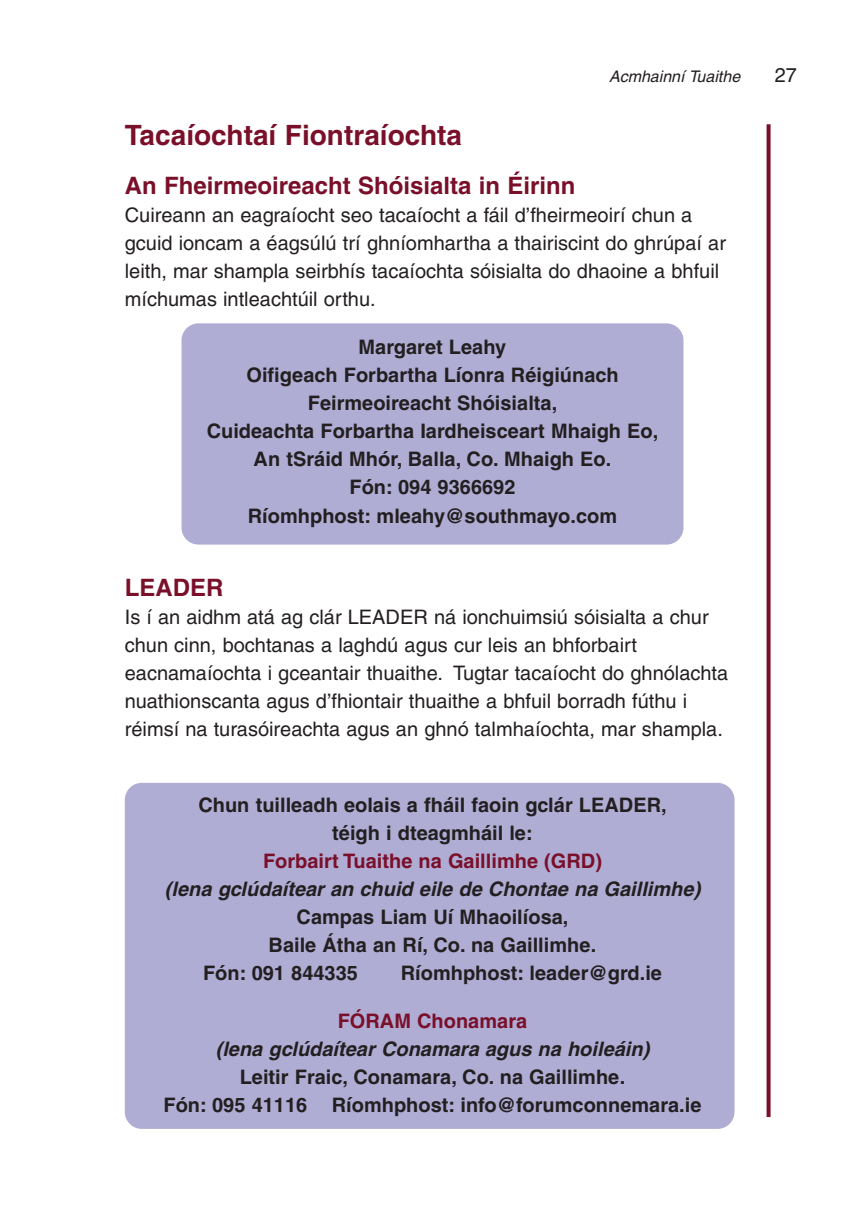
<style>
.page{position:relative;width:865px;height:1214px;background:#fff}
.page>*{position:absolute;margin:0;border:0;box-sizing:border-box;transform-origin:0 0}
.t1{font:700 28px "Helvetica";color:#7a0f2a}
.t2{font:700 24px "Helvetica";color:#7a0f2a}
.t3{font:700 20px/28px "Helvetica";color:#231f20;text-align:center}
.t4{font:20px/28px "Helvetica";color:#231f20}
.t5{font:italic 700 20px "Helvetica";color:#231f20}
.t6{font:700 20px "Helvetica";color:#7a0f2a}
.t7{font:italic 16px "Helvetica";color:#231f20}
.s1{color:#7a0f2a}
.s2{font-style:italic}
</style>
<div class="page">
<div style="left:125px;top:782px;width:609px;height:346px;background:#b0add5;border-radius:17px"></div>
<div style="left:181px;top:323px;width:502px;height:221px;background:#b0add5;border-radius:17px"></div>
<svg style="left:766px;top:124px;width:4px;height:992px;background:#8c3148"></svg>
<p class="t7" style="left:609px;top:67px;width:133px">Acmhainní Tuaithe</p>
<p class="t4" style="left:774px;top:61px;width:24px">27</p>
<p class="t1" style="left:125px;top:118px;width:339px">Tacaíochtaí Fiontraíochta</p>
<p class="t2" style="left:125px;top:171px;width:452px">An Fheirmeoireacht Shóisialta in Éirinn</p>
<p class="t4" style="left:125px;top:201px;width:602px">Cuireann an eagraíocht seo tacaíocht a fáil d’fheirmeoirí chun a gcuid ioncam a éagsúlú trí ghníomhartha a thairiscint do ghrúpaí ar leith, mar shampla seirbhís tacaíochta sóisialta do dhaoine a bhfuil míchumas intleachtúil orthu.</p>
<p class="t3" style="left:207px;top:333px;width:453px">Margaret Leahy<br>Oifigeach Forbartha Líonra Réigiúnach<br>Feirmeoireacht Shóisialta,<br>Cuideachta Forbartha Iardheisceart Mhaigh Eo,<br>An tSráid Mhór, Balla, Co. Mhaigh Eo.<br>Fón: 094 9366692<br>Ríomhphost: mleahy@southmayo.com</p>
<p class="t2" style="left:125px;top:572px;width:100px">LEADER</p>
<p class="t4" style="left:125px;top:602px;width:605px">Is í an aidhm atá ag clár LEADER ná ionchuimsiú sóisialta a chur chun cinn, bochtanas a laghdú agus cur leis an bhforbairt eacnamaíochta i gceantair thuaithe. Tugtar tacaíocht do ghnólachta nuathionscanta agus d’fhiontair thuaithe a bhfuil borradh fúthu i réimsí na turasóireachta agus an ghnó talmhaíochta, mar shampla.</p>
<p class="t3" style="left:198px;top:790px;width:470px">Chun tuilleadh eolais a fháil faoin gclár LEADER,</p>
<p class="t3" style="left:332px;top:818px;width:202px">téigh i dteagmháil le:</p>
<p class="t6" style="left:263px;top:848px;width:340px">Forbairt Tuaithe na Gaillimhe (GRD)</p>
<p class="t5" style="left:165px;top:876px;width:537px">(lena gclúdaítear an chuid eile de Chontae na Gaillimhe)</p>
<p class="t3" style="left:296px;top:902px;width:273px">Campas Liam Uí Mhaoilíosa,</p>
<p class="t3" style="left:268px;top:930px;width:329px">Baile Átha an Rí, Co. na Gaillimhe.</p>
<p class="t3" style="left:203px;top:958px;width:156px">Fón: 091 844335</p>
<p class="t3" style="left:401px;top:958px;width:263px">Ríomhphost: leader@grd.ie</p>
<p class="t3" style="left:163px;top:1006px;width:539px"><span class="s1">FÓRAM Chonamara<br></span><span class="s2">(lena gclúdaítear Conamara agus na hoileáin)<br></span>Leitir Fraic, Conamara, Co. na Gaillimhe.<br>Fón: 095 41116 Ríomhphost: info@forumconnemara.ie</p>
</div>
